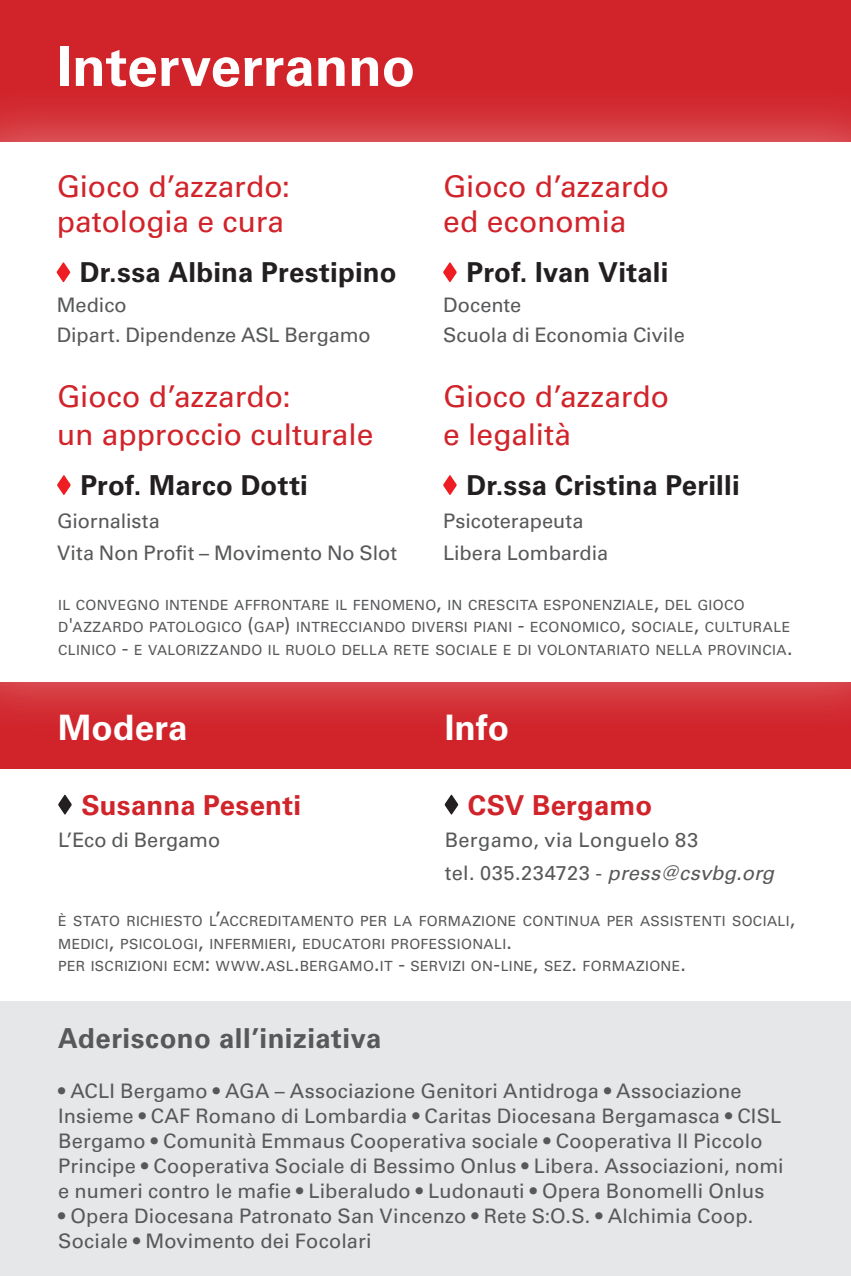
<style>
.page{position:relative;width:851px;height:1276px;background:#fff}
.page>*{position:absolute;margin:0;border:0;box-sizing:border-box;transform-origin:0 0}
.t1{font:700 55px "Univers LT Std";color:#fff}
.t2{font:700 35px "Univers LT Std";letter-spacing:.005em;color:#fff}
.t3{font:30px/35px "Univers LT Std";color:#d1232a}
.t4{font:700 27.5px "Univers LT Std";letter-spacing:.01em;color:#231f20}
.t5{font:700 27.5px "Univers LT Std";letter-spacing:.01em;color:#d1232a}
.t6{font:700 27.5px "Univers LT Std";letter-spacing:.02em;color:#57585a}
.t7{font:20px/25px "Univers LT Std";letter-spacing:.005em;color:#57585a}
.t8{font:14px/22.5px "Univers LT Std";letter-spacing:.025em;color:#57585a}
.s1{font-size:20px}
.s2{font-style:italic}
</style>
<div class="page">
<div style="left:0;top:682px;width:850px;height:87px;background:#d1232a"></div>
<div style="left:0;top:0;width:850px;height:142px;background:#d1232a"></div>
<div style="left:0;top:81px;width:850px;height:656px;background:#fff;opacity:.5"></div>
<div style="left:0;top:147px;width:850px;height:525px;background:#fff"></div>
<div style="left:0;top:1001px;width:850px;height:275px;background:#e6e7e9"></div>
<svg style="left:57px;top:262px;width:13px;height:20px"></svg>
<svg style="left:443px;top:262px;width:13px;height:20px"></svg>
<svg style="left:443px;top:475px;width:13px;height:20px"></svg>
<svg style="left:57px;top:475px;width:14px;height:20px"></svg>
<svg style="left:444px;top:794px;width:14px;height:20px"></svg>
<svg style="left:58px;top:794px;width:14px;height:20px"></svg>
<h1 class="t1" style="left:57px;top:34px;width:360px">Interverranno</h1>
<h3 class="t3" style="left:57px;top:169px;width:235px">Gioco d’azzardo: patologia e cura</h3>
<h3 class="t4" style="left:80px;top:256px;width:318px">Dr.ssa Albina Prestipino</h3>
<p class="t7" style="left:57px;top:290px;width:315px;line-height:30px">Medico<br>Dipart. Dipendenze ASL Bergamo</p>
<h3 class="t3" style="left:57px;top:378px;width:317px;line-height:37.5px">Gioco d’azzardo:<br>un approccio culturale</h3>
<h3 class="t4" style="left:80px;top:469px;width:229px">Prof. Marco Dotti</h3>
<p class="t7" style="left:57px;top:504px;width:341px;line-height:32.5px">Giornalista<br>Vita Non Profit – Movimento No Slot</p>
<h3 class="t3" style="left:443px;top:169px;width:227px">Gioco d’azzardo ed economia</h3>
<h3 class="t4" style="left:466px;top:256px;width:203px">Prof. Ivan Vitali</h3>
<p class="t7" style="left:443px;top:290px;width:243px;line-height:30px">Docente<br>Scuola di Economia Civile</p>
<h3 class="t3" style="left:443px;top:378px;width:227px;line-height:37.5px">Gioco d’azzardo e legalità</h3>
<h3 class="t4" style="left:466px;top:469px;width:275px">Dr.ssa Cristina Perilli</h3>
<p class="t7" style="left:443px;top:504px;width:166px;line-height:32.5px">Psicoterapeuta<br>Libera Lombardia</p>
<p class="t8" style="left:58px;top:593px;width:736px">IL CONVEGNO INTENDE AFFRONTARE IL FENOMENO<span class="s1">,</span> IN CRESCITA ESPONENZIALE<span class="s1">,</span> DEL GIOCO<br>D<span class="s1">'</span>AZZARDO PATOLOGICO <span class="s1">(</span>GAP<span class="s1">)</span> INTRECCIANDO DIVERSI PIANI <span class="s1">-</span> ECONOMICO<span class="s1">,</span> SOCIALE<span class="s1">,</span> CULTURALE<br>CLINICO <span class="s1">-</span> E VALORIZZANDO IL RUOLO DELLA RETE SOCIALE E DI VOLONTARIATO NELLA PROVINCIA<span class="s1">.</span></p>
<h2 class="t2" style="left:58px;top:706px;width:131px">Modera</h2>
<h3 class="t5" style="left:81px;top:789px;width:221px">Susanna Pesenti</h3>
<p class="t7" style="left:58px;top:827px;width:163px">L’Eco di Bergamo</p>
<h2 class="t2" style="left:444px;top:706px;width:66px">Info</h2>
<h3 class="t5" style="left:468px;top:789px;width:186px">CSV Bergamo</h3>
<p class="t7" style="left:444px;top:824px;width:331px;line-height:32.5px">Bergamo, via Longuelo 83<br>tel. 035.234723 - <span class="s2">press@csvbg.org</span></p>
<p class="t8" style="left:58px;top:910px;width:738px">È STATO RICHIESTO L<span class="s1">’</span>ACCREDITAMENTO PER LA FORMAZIONE CONTINUA PER ASSISTENTI SOCIALI<span class="s1">,<br></span>MEDICI<span class="s1">,</span> PSICOLOGI<span class="s1">,</span> INFERMIERI<span class="s1">,</span> EDUCATORI PROFESSIONALI<span class="s1">.<br></span>PER ISCRIZIONI ECM<span class="s1">:</span> WWW<span class="s1">.</span>ASL<span class="s1">.</span>BERGAMO<span class="s1">.</span>IT <span class="s1">-</span> SERVIZI ON<span class="s1">-</span>LINE<span class="s1">,</span> SEZ<span class="s1">.</span> FORMAZIONE<span class="s1">.</span></p>
<h3 class="t6" style="left:58px;top:1022px;width:324px">Aderiscono all’iniziativa</h3>
<p class="t7" style="left:58px;top:1078px;width:727px">• ACLI Bergamo • AGA – Associazione Genitori Antidroga • Associazione Insieme • CAF Romano di Lombardia • Caritas Diocesana Bergamasca • CISL Bergamo • Comunità Emmaus Cooperativa sociale • Cooperativa Il Piccolo Principe • Cooperativa Sociale di Bessimo Onlus • Libera. Associazioni, nomi e numeri contro le mafie • Liberaludo • Ludonauti • Opera Bonomelli Onlus</p>
<p class="t7" style="left:58px;top:1203px;width:696px">• Opera Diocesana Patronato San Vincenzo • Rete S:O.S. • Alchimia Coop.<br>Sociale • Movimento dei Focolari</p>
</div>
